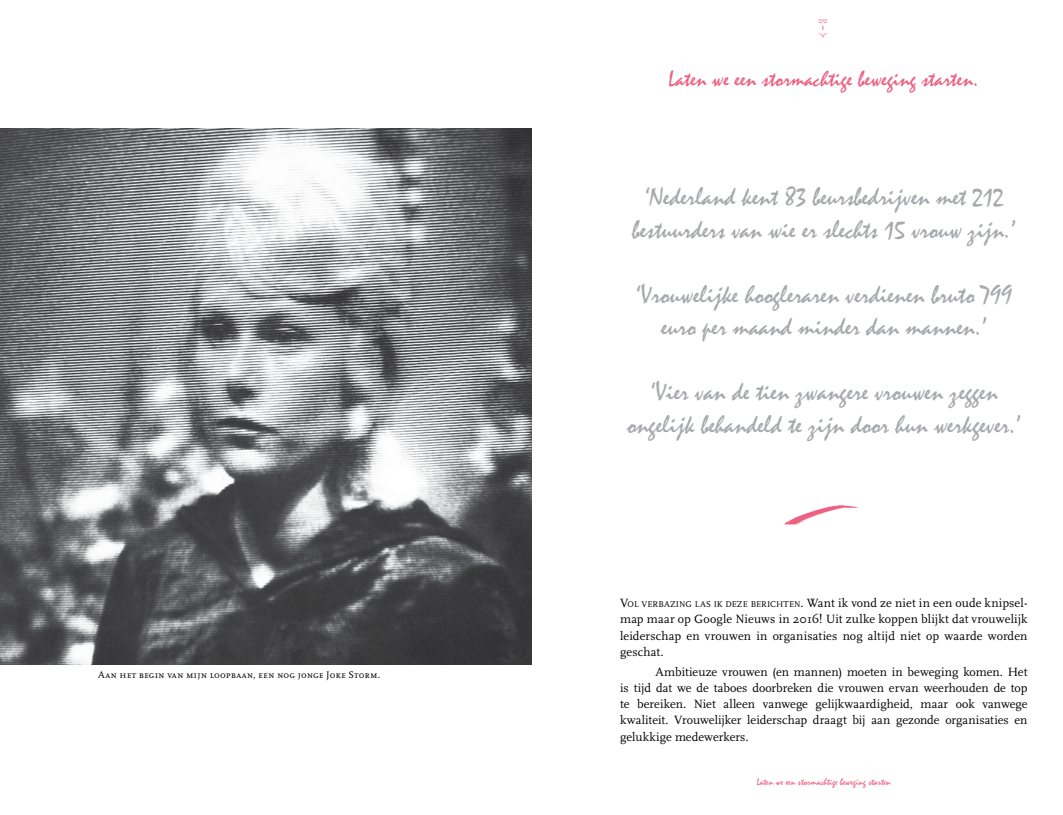
<style>
.page{position:relative;width:1063px;height:815px;background:#fff}
.page>*{position:absolute;margin:0;border:0;box-sizing:border-box;transform-origin:0 0}
.t1{font:26.25px/32.5px "Mistral";color:#a7a9ac;text-align:center}
.t2{font:22.5px "Mistral";letter-spacing:.005em;color:#ed6082}
.t3{font:12.5px/16.2px "FF Scala";letter-spacing:.005em;color:#000;text-align:justify}
.t4{font:10px "FF Scala Caps";letter-spacing:.005em;color:#000}
.t5{font:10px "Mistral";color:#ed6082}
.t6{font:800 6.25px "Serif Gothic";color:#ed6082}
.s1{font-style:inherit}
.s2{font-size:8.75px}
</style>
<div class="page">
<img style="left:785px;top:505px;width:73px;height:20px">
<img style="left:0;top:128px;width:531px;height:536px">
<p class="t4" style="left:98px;top:669px;width:284px">Aan het begin van mijn loopbaan, een nog jonge Joke Storm.</p>
<p class="t6" style="left:822px;top:24px;width:3px">I</p>
<h2 class="t2" style="left:668px;top:66px;width:312px">Laten we een stormachtige beweging starten.</h2>
<h1 class="t1" style="left:632px;top:181px;width:385px">‘Nederland kent 83 beursbedrijven met 212 bestuurders van wie er slechts 15 vrouw zijn.’</h1>
<h1 class="t1" style="left:635px;top:279px;width:379px">‘Vrouwelijke hoogleraren verdienen bruto 799 euro per maand minder dan mannen.’</h1>
<h1 class="t1" style="left:627px;top:376px;width:395px">‘Vier van de tien zwangere vrouwen zeggen ongelijk behandeld te zijn door hun werkgever.’</h1>
<p class="t3" style="left:620px;top:595px;width:409px"><span class="s1">V</span><span class="s2">OL VERBAZING LAS IK DEZE BERICHTEN</span>. Want ik vond ze niet in een oude knipsel&shy;map maar op Google Nieuws in 2016! Uit zulke koppen blijkt dat vrouwelijk leiderschap en vrouwen in organisaties nog altijd niet op waarde worden geschat.</p>
<p class="t3" style="left:620px;top:664px;width:409px;text-indent:35px">Ambitieuze vrouwen (en mannen) moeten in beweging komen. Het is tijd dat we de taboes doorbreken die vrouwen ervan weerhouden de top te bereiken. Niet alleen vanwege gelijkwaardigheid, maar ook vanwege kwaliteit. Vrouwelijker leiderschap draagt bij aan gezonde organisaties en gelukkige medewerkers.</p>
<p class="t5" style="left:757px;top:776px;width:136px">Laten we een stormachtige beweging starten</p>
</div>
